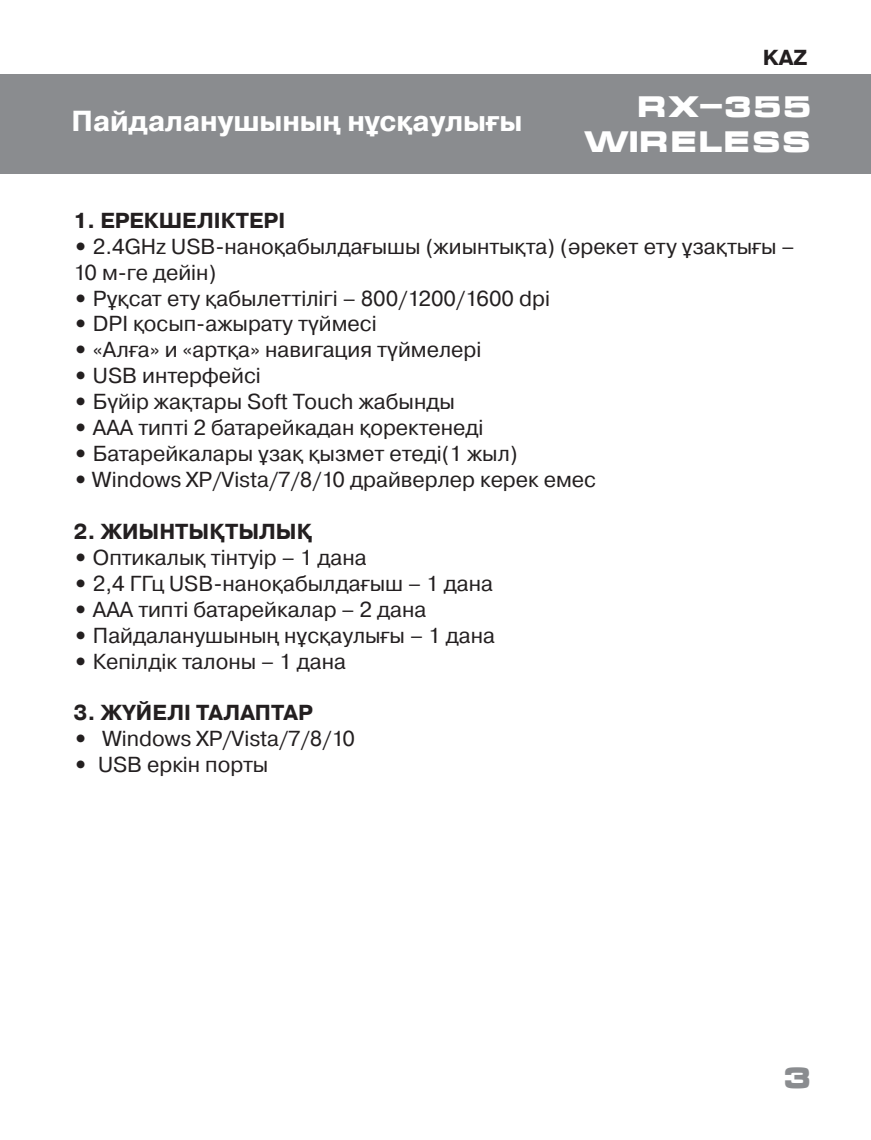
<style>
.page{position:relative;width:871px;height:1140px;background:#fff}
.page>*{position:absolute;margin:0;border:0;box-sizing:border-box;transform-origin:0 0}
.t1{font:700 28.8px "Pragmatica";letter-spacing:-.01em;color:#fff}
.t2{font:700 28.8px/34.5px "Micra";letter-spacing:-.01em;color:#fff;text-align:right}
.t3{font:700 28.8px "Micra";color:#8a8c8f}
.t4{font:21.6px/25.8px "Pragmatica";color:#231f20}
.t5{font:700 21.6px "Pragmatica";color:#231f20}
.s1{font-weight:700}
</style>
<div class="page">
<div style="left:0;top:74px;width:870px;height:100px;background:#8a8c8f"></div>
<h1 class="t1" style="left:71px;top:103px;width:452px">Пайдаланушының нұсқаулығы</h1>
<p class="t5" style="left:762px;top:43px;width:46px">KAZ</p>
<h1 class="t2" style="left:584px;top:89px;width:229px">RX-355<br>WIRELESS</h1>
<p class="t5" style="left:73px;top:206px;width:213px">1. ЕРЕКШЕЛІКТЕРІ</p>
<p class="t4" style="left:73px;top:234px;width:722px"><span class="s1">•</span> 2.4GHz USB-наноқабылдағышы (жиынтықта) (әрекет ету ұзақтығы –<br>10 м-ге дейін)</p>
<p class="t4" style="left:73px;top:286px;width:478px"><span class="s1">•</span> Рұқсат ету қабылеттілігі – 800/1200/1600 dpi</p>
<p class="t4" style="left:73px;top:311px;width:305px"><span class="s1">•</span> DPI қосып-ажырату түймесі</p>
<p class="t4" style="left:73px;top:337px;width:409px"><span class="s1">•</span> «Алға» и «артқа» навигация түймелері</p>
<p class="t4" style="left:73px;top:363px;width:189px"><span class="s1">•</span> USB интерфейсі</p>
<p class="t4" style="left:73px;top:389px;width:383px"><span class="s1">•</span> Бүйір жақтары Soft Touch жабынды</p>
<p class="t4" style="left:73px;top:415px;width:411px"><span class="s1">•</span> AAA типті 2 батарейкадан қоректенеді</p>
<p class="t4" style="left:73px;top:441px;width:445px"><span class="s1">•</span> Батарейкалары ұзақ қызмет етеді(1 жыл)</p>
<p class="t4" style="left:73px;top:467px;width:524px"><span class="s1">•</span> Windows XP/Vista/7/8/10 драйверлер керек емес</p>
<p class="t5" style="left:73px;top:517px;width:240px">2. ЖИЫНТЫҚТЫЛЫҚ</p>
<p class="t4" style="left:73px;top:545px;width:295px"><span class="s1">•</span> Оптикалық тінтуір – 1 дана</p>
<p class="t4" style="left:73px;top:571px;width:421px"><span class="s1">•</span> 2,4 ГГц USB-наноқабылдағыш – 1 дана</p>
<p class="t4" style="left:73px;top:597px;width:354px"><span class="s1">•</span> ААA типті батарейкалар – 2 дана</p>
<p class="t4" style="left:73px;top:623px;width:423px"><span class="s1">•</span> Пайдаланушының нұсқаулығы – 1 дана</p>
<p class="t4" style="left:73px;top:648px;width:274px"><span class="s1">•</span> Кепілдік талоны – 1 дана</p>
<p class="t5" style="left:73px;top:699px;width:241px">3. ЖҮЙЕЛІ ТАЛАПТАР</p>
<p class="t4" style="left:73px;top:726px;width:283px"><span class="s1">•</span> Windows XP/Vista/7/8/10</p>
<p class="t4" style="left:73px;top:752px;width:196px"><span class="s1">•</span> USB еркін порты</p>
<h1 class="t3" style="left:782px;top:1062px;width:31px">3</h1>
</div>
